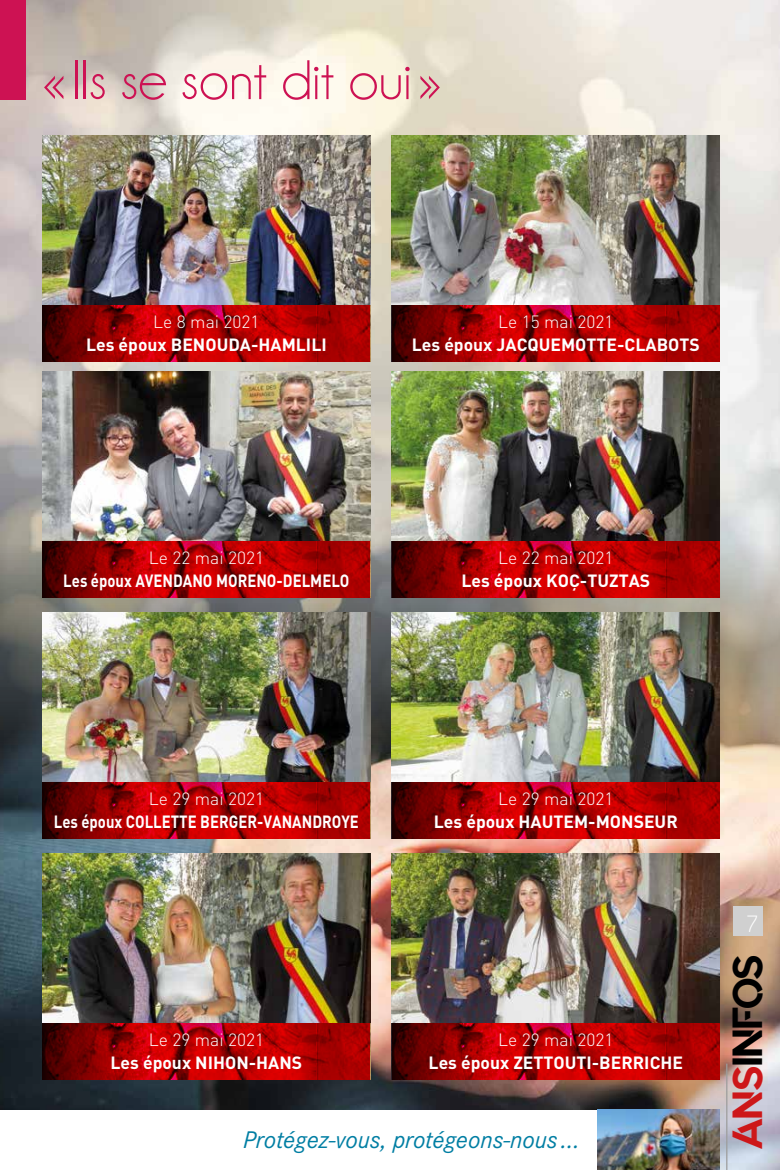
<style>
.page{position:relative;width:780px;height:1170px;background:#fff}
.page>*{position:absolute;margin:0;border:0;box-sizing:border-box;transform-origin:0 0}
.t1{font:56.25px "Champagne&Limousines";color:#cd1253}
.t2{font:41.88px "Quantify";color:#000}
.t3{font:italic 25px "Corporate S";color:#007ea3}
.t4{font:23.75px "Champagne&Limousines";color:#fff}
.t5{font:700 17.5px "DIN";color:#fff}
.t6{font:300 17.5px "DIN";color:#fff}
.t7{font:700 17.5px "DIN";color:#fff;scale:.85 1}
.s1{color:#cd1719}
</style>
<div class="page">
<img style="left:0;top:0;width:780px;height:544px">
<img style="left:0;top:544px;width:780px;height:625px">
<hr style="left:726px;top:1063px;width:1px;height:106px;background:#9d9d9c">
<div style="left:732px;top:905px;width:30px;height:30px;background:#d0d0d0"></div>
<div style="left:0;top:1109px;width:597px;height:60px;background:#fff"></div>
<img style="left:597px;top:1109px;width:122px;height:60px">
<img style="left:43px;top:135px;width:327px;height:170px">
<svg style="left:43px;top:305px;width:327px;height:57px;background:#a50001"></svg>
<img style="left:392px;top:135px;width:327px;height:170px">
<svg style="left:392px;top:305px;width:327px;height:57px;background:#a50001"></svg>
<img style="left:43px;top:371px;width:327px;height:170px">
<svg style="left:43px;top:541px;width:327px;height:56px;background:#a50001"></svg>
<img style="left:392px;top:371px;width:327px;height:170px">
<svg style="left:392px;top:541px;width:327px;height:56px;background:#a50001"></svg>
<img style="left:43px;top:612px;width:327px;height:170px">
<svg style="left:43px;top:782px;width:327px;height:56px;background:#a50001"></svg>
<img style="left:43px;top:853px;width:327px;height:170px">
<svg style="left:43px;top:1023px;width:327px;height:56px;background:#a50001"></svg>
<img style="left:392px;top:612px;width:327px;height:170px">
<svg style="left:392px;top:782px;width:327px;height:56px;background:#a50001"></svg>
<img style="left:392px;top:853px;width:327px;height:170px">
<svg style="left:392px;top:1023px;width:327px;height:56px;background:#a50001"></svg>
<div style="left:0;top:0;width:25px;height:99px;background:#cd1253"></div>
<h1 class="t1" style="left:43px;top:52px;width:400px">«Ils se sont dit oui»</h1>
<p class="t6" style="left:153px;top:311px;width:108px">Le 8 mai 2021</p>
<p class="t5" style="left:86px;top:333px;width:242px">Les époux BENOUDA-HAMLILI</p>
<p class="t6" style="left:498px;top:311px;width:117px">Le 15 mai 2021</p>
<p class="t5" style="left:412px;top:333px;width:289px">Les époux JACQUEMOTTE-CLABOTS</p>
<p class="t6" style="left:149px;top:547px;width:117px">Le 22 mai 2021</p>
<p class="t7" style="left:63px;top:569px;width:338px">Les époux AVENDANO MORENO-DELMELO</p>
<p class="t6" style="left:498px;top:547px;width:117px">Le 22 mai 2021</p>
<p class="t5" style="left:461px;top:569px;width:190px">Les époux KOÇ-TUZTAS</p>
<p class="t6" style="left:149px;top:788px;width:117px">Le 29 mai 2021</p>
<p class="t7" style="left:54px;top:810px;width:360px">Les époux COLLETTE BERGER-VANANDROYE</p>
<p class="t6" style="left:498px;top:788px;width:117px">Le 29 mai 2021</p>
<p class="t5" style="left:434px;top:810px;width:245px">Les époux HAUTEM-MONSEUR</p>
<p class="t6" style="left:149px;top:1029px;width:117px">Le 29 mai 2021</p>
<p class="t5" style="left:111px;top:1051px;width:193px">Les époux NIHON-HANS</p>
<p class="t6" style="left:498px;top:1029px;width:117px">Le 29 mai 2021</p>
<p class="t5" style="left:428px;top:1051px;width:256px">Les époux ZETTOUTI-BERRICHE</p>
<h3 class="t3" style="left:243px;top:1125px;width:338px">Protégez-vous, protégeons-nous ...</h3>
<h3 class="t4" style="left:746px;top:911px;width:14px">7</h3>
<h2 class="t2" style="left:724px;top:1149px;width:197px;rotate:-90deg"><span class="s1">ANS</span>INFOS</h2>
</div>
